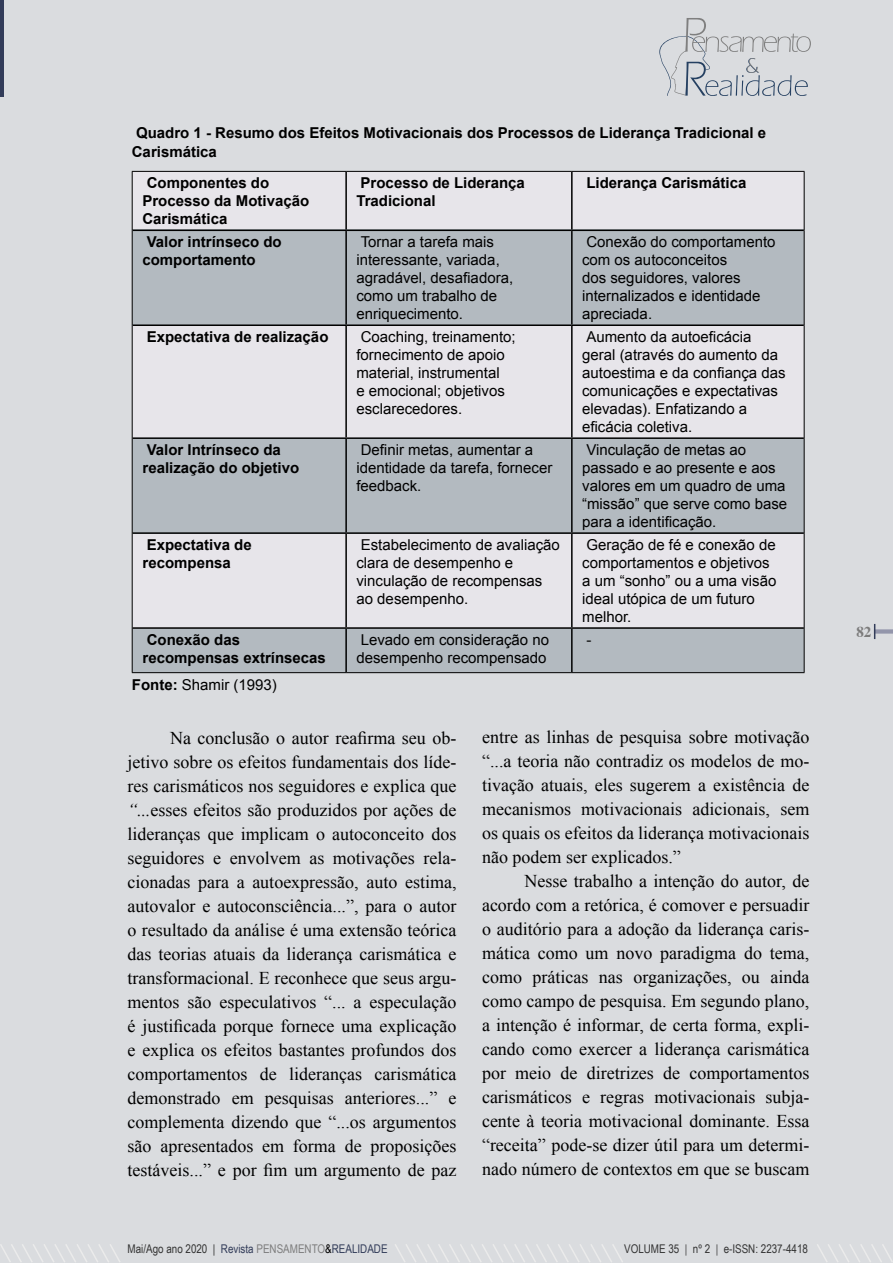
<style>
.page{position:relative;width:893px;height:1263px;background:#dadcdf}
.page>*{position:absolute;margin:0;border:0;box-sizing:border-box;transform-origin:0 0}
.t1{font:18px/24px "Times New Roman";color:#000;text-align:justify}
.t2{font:15px/18px "Arial";color:#000}
.t3{font:700 15px/18px "Arial";color:#000}
.t4{font:700 15px "Times";color:#7c7c7c}
.t5{font:12px "Arial Narrow";color:#323c59}
.t6{font:12px "Arial Narrow";color:#333}
.s1{font-weight:700}
.s2{font-style:italic}
.s3{color:#333}
.s4{color:#7d7d7d}
.s5{color:#000}
.s6{color:#484848}
</style>
<div class="page">
<svg style="left:874px;top:624px;width:19px;height:15px"></svg>
<svg style="left:659px;top:18px;width:152px;height:78px"></svg>
<svg style="left:395px;top:1244px;width:228px;height:18px"></svg>
<svg style="left:817px;top:1244px;width:76px;height:18px"></svg>
<hr style="left:0;top:0;width:4px;height:96px;background:#323c59">
<svg style="left:0;top:1244px;width:120px;height:18px"></svg>
<div style="left:132px;top:171px;width:672px;height:484px;background:#e7e5ea"></div>
<div style="left:132px;top:230px;width:672px;height:95px;background:#b3bac0"></div>
<div style="left:132px;top:438px;width:672px;height:95px;background:#b3bac0"></div>
<div style="left:132px;top:628px;width:672px;height:45px;background:#b3bac0"></div>
<hr style="left:132px;top:171px;width:214px;height:1px;background:#000">
<hr style="left:132px;top:172px;width:1px;height:58px;background:#000">
<hr style="left:346px;top:171px;width:226px;height:1px;background:#000">
<hr style="left:572px;top:171px;width:232px;height:1px;background:#000">
<hr style="left:804px;top:172px;width:1px;height:58px;background:#000">
<hr style="left:132px;top:230px;width:1px;height:95px;background:#000">
<hr style="left:804px;top:230px;width:1px;height:95px;background:#000">
<hr style="left:132px;top:325px;width:1px;height:113px;background:#000">
<hr style="left:804px;top:325px;width:1px;height:113px;background:#000">
<hr style="left:132px;top:438px;width:1px;height:95px;background:#000">
<hr style="left:804px;top:438px;width:1px;height:95px;background:#000">
<hr style="left:132px;top:533px;width:1px;height:95px;background:#000">
<hr style="left:804px;top:533px;width:1px;height:95px;background:#000">
<hr style="left:132px;top:628px;width:1px;height:44px;background:#000">
<hr style="left:804px;top:628px;width:1px;height:44px;background:#000">
<hr style="left:132px;top:672px;width:214px;height:1px;background:#000">
<hr style="left:346px;top:672px;width:226px;height:1px;background:#000">
<hr style="left:572px;top:672px;width:232px;height:1px;background:#000">
<hr style="left:345px;top:172px;width:2px;height:58px;background:#000">
<hr style="left:571px;top:172px;width:2px;height:58px;background:#000">
<hr style="left:133px;top:230px;width:213px;height:1px;background:#000">
<hr style="left:346px;top:230px;width:226px;height:1px;background:#000">
<hr style="left:345px;top:231px;width:2px;height:93px;background:#000">
<hr style="left:572px;top:230px;width:232px;height:1px;background:#000">
<hr style="left:571px;top:231px;width:2px;height:93px;background:#000">
<hr style="left:133px;top:324px;width:213px;height:2px;background:#000">
<hr style="left:346px;top:324px;width:226px;height:2px;background:#000">
<hr style="left:345px;top:326px;width:2px;height:111px;background:#000">
<hr style="left:572px;top:324px;width:232px;height:2px;background:#000">
<hr style="left:571px;top:326px;width:2px;height:111px;background:#000">
<hr style="left:133px;top:437px;width:213px;height:2px;background:#000">
<hr style="left:346px;top:437px;width:226px;height:2px;background:#000">
<hr style="left:345px;top:439px;width:2px;height:93px;background:#000">
<hr style="left:572px;top:437px;width:232px;height:2px;background:#000">
<hr style="left:571px;top:439px;width:2px;height:93px;background:#000">
<hr style="left:133px;top:532px;width:213px;height:2px;background:#000">
<hr style="left:346px;top:532px;width:226px;height:2px;background:#000">
<hr style="left:345px;top:534px;width:2px;height:93px;background:#000">
<hr style="left:572px;top:532px;width:232px;height:2px;background:#000">
<hr style="left:571px;top:534px;width:2px;height:93px;background:#000">
<hr style="left:133px;top:627px;width:213px;height:2px;background:#000">
<hr style="left:346px;top:627px;width:226px;height:2px;background:#000">
<hr style="left:345px;top:629px;width:2px;height:43px;background:#000">
<hr style="left:572px;top:627px;width:232px;height:2px;background:#000">
<hr style="left:571px;top:629px;width:2px;height:43px;background:#000">
<p class="t3" style="left:132px;top:125px;width:636px">Quadro 1 - Resumo dos Efeitos Motivacionais dos Processos de Liderança Tradicional e<br>Carismática</p>
<p class="t3" style="left:142px;top:174px;width:168px">Componentes do<br>Processo da Motivação<br>Carismática</p>
<p class="t3" style="left:356px;top:174px;width:170px">Processo de Liderança<br>Tradicional</p>
<p class="t3" style="left:586px;top:174px;width:162px">Liderança Carismática</p>
<p class="t3" style="left:142px;top:233px;width:141px">Valor intrínseco do comportamento</p>
<p class="t2" style="left:356px;top:233px;width:158px">Tornar a tarefa mais interessante, variada, agradável, desafiadora, como um trabalho de enriquecimento.</p>
<p class="t2" style="left:582px;top:233px;width:195px">Conexão do comportamento com os autoconceitos<br>dos seguidores, valores internalizados e identidade apreciada.</p>
<p class="t3" style="left:147px;top:328px;width:183px">Expectativa de realização</p>
<p class="t2" style="left:356px;top:328px;width:161px">Coaching, treinamento; fornecimento de apoio material, instrumental<br>e emocional; objetivos esclarecedores.</p>
<p class="t2" style="left:582px;top:328px;width:205px">Aumento da autoeficácia<br>geral (através do aumento da autoestima e da confiança das comunicações e expectativas elevadas). Enfatizando a eficácia coletiva.</p>
<p class="t3" style="left:142px;top:441px;width:158px">Valor Intrínseco da realização do objetivo</p>
<p class="t2" style="left:356px;top:441px;width:197px">Definir metas, aumentar a identidade da tarefa, fornecer feedback.</p>
<p class="t2" style="left:582px;top:441px;width:207px">Vinculação de metas ao passado e ao presente e aos valores em um quadro de uma “missão” que serve como base para a identificação.</p>
<p class="t3" style="left:143px;top:536px;width:111px">Expectativa de recompensa</p>
<p class="t2" style="left:356px;top:536px;width:205px">Estabelecimento de avaliação clara de desempenho e vinculação de recompensas ao desempenho.</p>
<p class="t2" style="left:582px;top:536px;width:196px">Geração de fé e conexão de comportamentos e objetivos a um “sonho” ou a uma visão ideal utópica de um futuro melhor.</p>
<p class="t3" style="left:143px;top:631px;width:185px">Conexão das recompensas extrínsecas</p>
<p class="t2" style="left:356px;top:631px;width:194px">Levado em consideração no desempenho recompensado</p>
<p class="t2" style="left:586px;top:631px;width:6px">-</p>
<p class="t2" style="left:132px;top:675px;width:147px"><span class="s1">Fonte:</span> Shamir (1993)</p>
<p class="t1" style="left:128px;top:725px;width:330px;text-indent:43px">Na conclusão o autor reafirma seu ob&shy;jetivo sobre os efeitos fundamentais dos líde&shy;res carismáticos nos seguidores e explica que <span class="s2">“...</span>esses efeitos são produzidos por ações de lideranças que implicam o autoconceito dos seguidores e envolvem as motivações rela&shy;cionadas para a autoexpressão, auto estima, autovalor e autoconsciência...”, para o autor o resultado da análise é uma extensão teórica das teorias atuais da liderança carismática e transformacional. E reconhece que seus argu&shy;mentos são especulativos “... a especulação é justificada porque fornece uma explicação e explica os efeitos bastantes profundos dos comportamentos de lideranças carismática demonstrado em pesquisas anteriores...” e complementa dizendo que “...os argumentos são apresentados em forma de proposições testáveis...” e por fim um argumento de paz</p>
<p class="t1" style="left:482px;top:725px;width:329px">entre as linhas de pesquisa sobre motivação “...a teoria não contradiz os modelos de mo&shy;tivação atuais, eles sugerem a existência de mecanismos motivacionais adicionais, sem os quais os efeitos da liderança motivacionais não podem ser explicados.”</p>
<p class="t1" style="left:482px;top:869px;width:329px;text-indent:43px">Nesse trabalho a intenção do autor, de acordo com a retórica, é comover e persuadir o auditório para a adoção da liderança caris&shy;mática como um novo paradigma do tema, como práticas nas organizações, ou ainda como campo de pesquisa. Em segundo plano, a intenção é informar, de certa forma, expli&shy;cando como exercer a liderança carismática por meio de diretrizes de comportamentos carismáticos e regras motivacionais subja&shy;cente à teoria motivacional dominante. Essa “receita” pode-se dizer útil para um determi&shy;nado número de contextos em que se buscam</p>
<p class="t5" style="left:128px;top:1240px;width:261px"><span class="s3">Mai/Ago ano 2020 |</span> Revista <span class="s4">PENSAMENTO</span><span class="s5">&amp;</span>REALIDADE</p>
<p class="t6" style="left:624px;top:1240px;width:185px">VOLUME 35 <span class="s6">|</span> nº 2 <span class="s6">|</span> e-ISSN: 2237-4418</p>
<p class="t4" style="left:856px;top:618px;width:16px">82</p>
</div>
